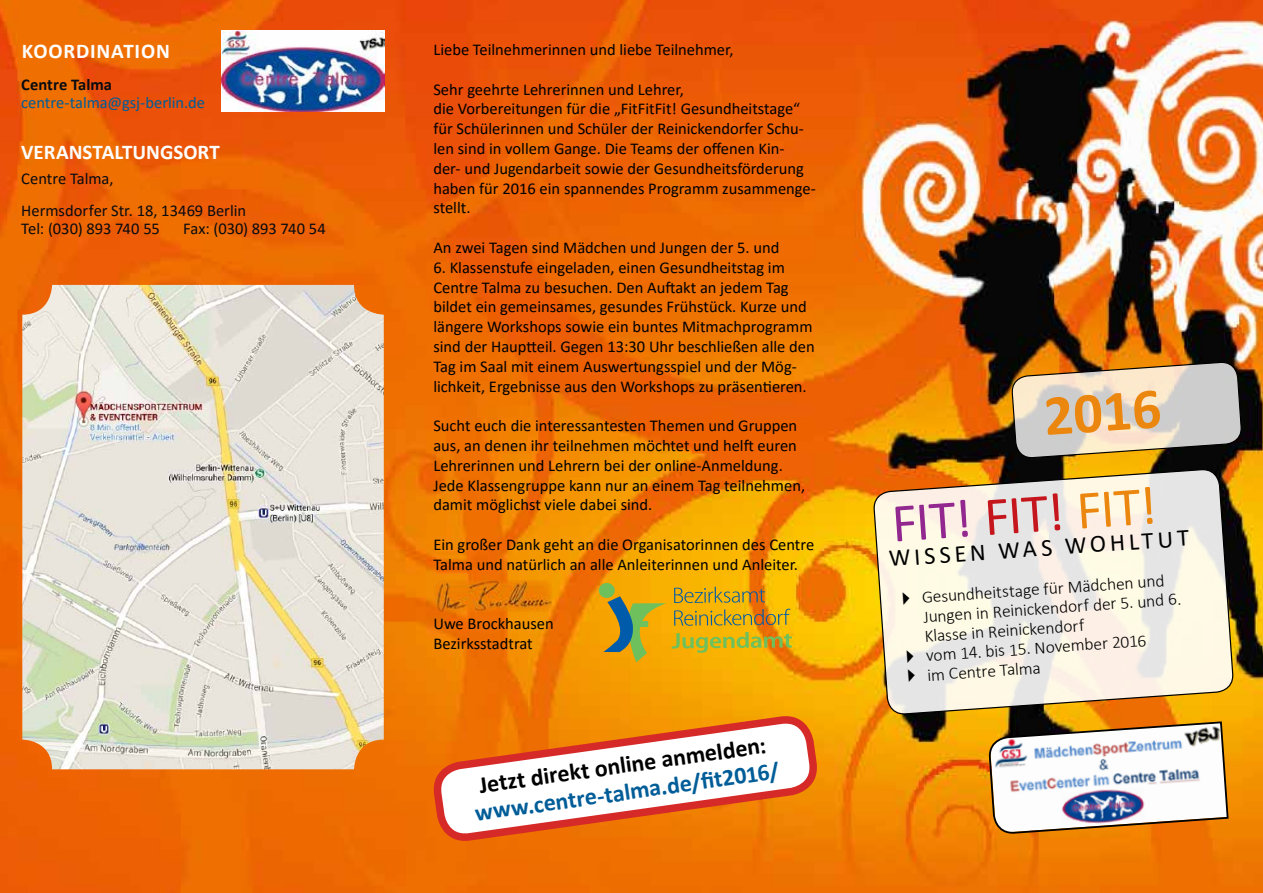
<style>
.page{position:relative;width:1263px;height:893px;background:#fff}
.page>*{position:absolute;margin:0;border:0;box-sizing:border-box;transform-origin:0 0}
.t1{font:700 57.9px "Calibri";color:#eb870e}
.t2{font:54.9px "Calibri";color:#92278f}
.t3{font:24.3px "Calibri";color:#000}
.t4{font:700 24px "Calibri";color:#005d98}
.t5{font:700 24px "Calibri";color:#000}
.t6{font:700 21px "Calibri";color:#fff}
.t7{font:700 21px "Calibri";letter-spacing:.04em;color:#fff}
.t8{font:300 17.55px/19.5px "Calibri";color:#000}
.t9{font:16.5px/19.8px "Calibri";color:#000}
.t10{font:16.5px/32.2px "Calibri";letter-spacing:-.005em;color:#090b11}
.t11{font:16.5px "Calibri";letter-spacing:-.005em;color:#005d98}
.t12{font:700 16.5px "Calibri";color:#090b11}
.s1{color:#c4161c}
.s2{color:#eb870e}
</style>
<div class="page">
<img style="left:0;top:0;width:1263px;height:893px">
<svg style="left:873px;top:451px;width:361px;height:282px;background:#e1d1b5"></svg>
<svg style="left:1011px;top:361px;width:231px;height:98px;background:#c6b8a3"></svg>
<img style="left:988px;top:720px;width:241px;height:114px">
<div style="left:599px;top:583px;width:16px;height:15px;background:#6ec05d;border-radius:50%"></div>
<svg style="left:603px;top:587px;width:189px;height:75px;background:#cea51d"></svg>
<img style="left:434px;top:580px;width:119px;height:32px">
<svg style="left:434px;top:717px;width:382px;height:176px"></svg>
<img style="left:22px;top:285px;width:362px;height:484px">
<img style="left:221px;top:31px;width:163px;height:80px">
<svg style="left:903px;top:591px;width:7px;height:13px"></svg>
<svg style="left:907px;top:649px;width:7px;height:14px"></svg>
<svg style="left:908px;top:669px;width:7px;height:13px"></svg>
<p class="t7" style="left:22px;top:36px;width:150px">KOORDINATION</p>
<p class="t12" style="left:21px;top:73px;width:92px">Centre Talma</p>
<p class="t11" style="left:21px;top:91px;width:185px">centre-talma@gsj-berlin.de</p>
<p class="t6" style="left:21px;top:137px;width:200px">VERANSTALTUNGSORT</p>
<p class="t10" style="left:21px;top:162px;width:226px">Centre Talma,<br>Hermsdorfer Str. 18, 13469 Berlin</p>
<p class="t10" style="left:21px;top:212px;width:140px">Tel: (030) 893 740 55</p>
<p class="t10" style="left:183px;top:212px;width:144px">Fax: (030) 893 740 54</p>
<p class="t9" style="left:433px;top:39px;width:302px">Liebe Teilnehmerinnen und liebe Teilnehmer,</p>
<p class="t9" style="left:433px;top:79px;width:384px">Sehr geehrte Lehrerinnen und Lehrer,<br>die Vorbereitungen für die „FitFitFit! Gesundheitstage“ für Schülerinnen und Schüler der Reinickendorfer Schu&shy;len sind in vollem Gange. Die Teams der offenen Kin-<br>der- und Jugendarbeit sowie der Gesundheitsförderung haben für 2016 ein spannendes Programm zusammenge&shy;stellt.</p>
<p class="t9" style="left:433px;top:237px;width:347px">An zwei Tagen sind Mädchen und Jungen der 5. und</p>
<p class="t9" style="left:433px;top:257px;width:383px">6. Klassenstufe eingeladen, einen Gesundheitstag im Centre Talma zu besuchen. Den Auftakt an jedem Tag bildet ein gemeinsames, gesundes Frühstück. Kurze und längere Workshops sowie ein buntes Mitmachprogramm sind der Hauptteil. Gegen 13:30 Uhr beschließen alle den Tag im Saal mit einem Auswertungsspiel und der Mög&shy;lichkeit, Ergebnisse aus den Workshops zu präsentieren.</p>
<p class="t9" style="left:433px;top:415px;width:373px">Sucht euch die interessantesten Themen und Gruppen aus, an denen ihr teilnehmen möchtet und helft euren Lehrerinnen und Lehrern bei der online-Anmeldung.<br>Jede Klassengruppe kann nur an einem Tag teilnehmen, damit möglichst viele dabei sind.</p>
<p class="t9" style="left:433px;top:534px;width:382px">Ein großer Dank geht an die Organisatorinnen des Centre<br>Talma und natürlich an alle Anleiterinnen und Anleiter.</p>
<p class="t9" style="left:433px;top:613px;width:122px">Uwe Brockhausen<br>Bezirksstadtrat</p>
<h3 class="t5" style="left:477px;top:768px;width:291px;rotate:-8deg">Jetzt direkt online anmelden:</h3>
<h3 class="t4" style="left:473px;top:796px;width:309px;rotate:-8deg">www.centre-talma.de/fit2016/</h3>
<h1 class="t1" style="left:1041px;top:375px;width:119px;rotate:-4deg">2016</h1>
<h2 class="t2" style="left:889px;top:485px;width:267px;rotate:-4deg">FIT! <span class="s1">FIT!</span> <span class="s2">FIT!</span></h2>
<h3 class="t3" style="left:888px;top:541px;width:302px;rotate:-4deg">WISSEN WAS WOHLTUT</h3>
<p class="t8" style="left:921px;top:587px;width:260px;rotate:-4deg">Gesundheitstage für Mädchen und<br>Jungen in Reinickendorf der 5. und 6.<br>Klasse in Reinickendorf<br>vom 14. bis 15. November 2016<br>im Centre Talma</p>
</div>
